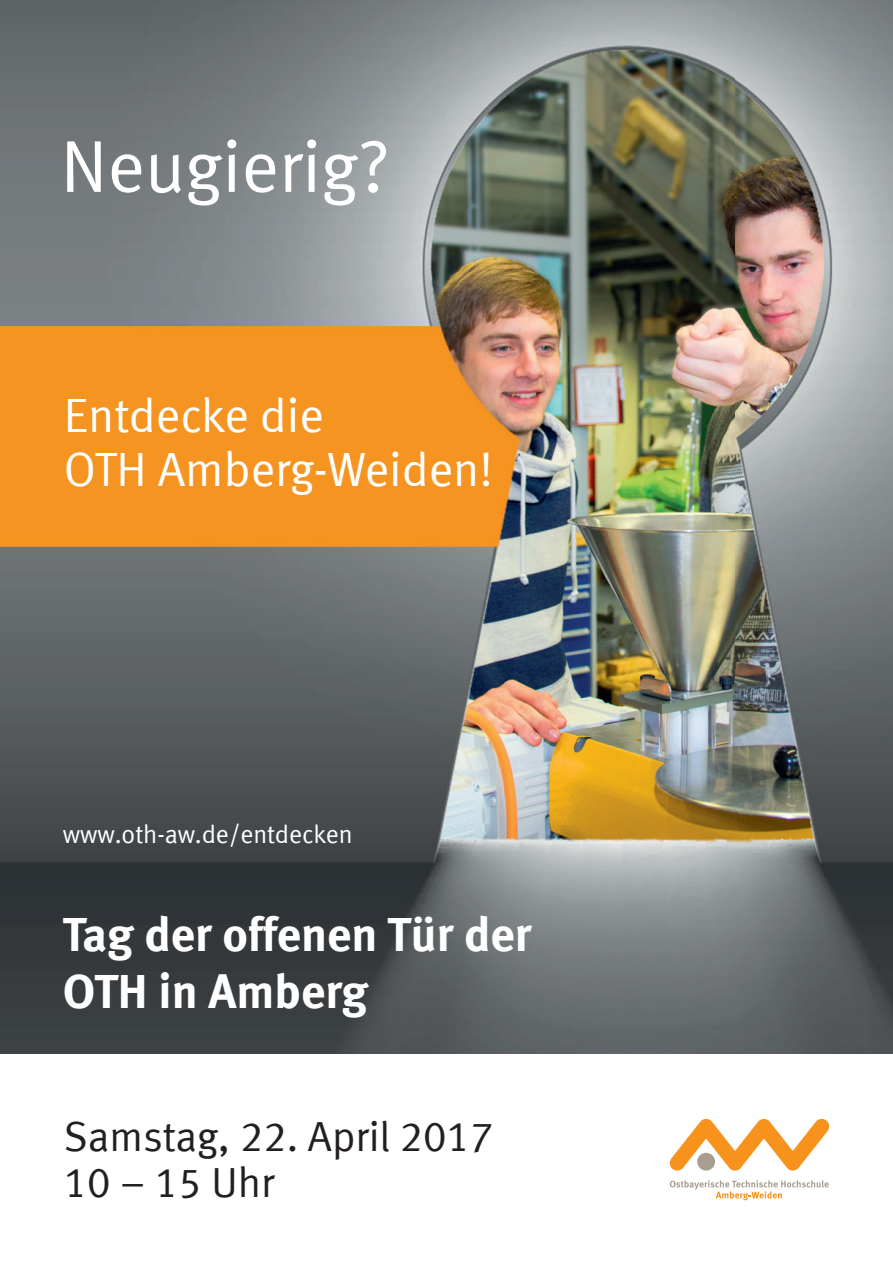
<style>
.page{position:relative;width:893px;height:1263px;background:#fff}
.page>*{position:absolute;margin:0;border:0;box-sizing:border-box;transform-origin:0 0}
.t1{font:73.5px "Meta Normal LF";color:#fff}
.t2{font:48px/57.8px "Meta Bold LF";color:#fff}
.t3{font:48px/54px "Meta Normal LF";color:#fff}
.t4{font:42px/46.5px "Meta Normal LF";color:#231f20}
.t5{font:25.5px "Meta Normal";color:#fff}
</style>
<div class="page">
<svg style="left:670px;top:1180px;width:159px;height:20px"></svg>
<svg style="left:670px;top:1119px;width:159px;height:52px"></svg>
<div style="left:697px;top:1153px;width:18px;height:17px;background:#a79d91;border-radius:50%"></div>
<img style="left:0;top:0;width:736px;height:737px">
<img style="left:736px;top:0;width:157px;height:1053px">
<img style="left:0;top:737px;width:737px;height:316px">
<h1 class="t1" style="left:61px;top:124px;width:331px">Neugierig?</h1>
<p class="t3" style="left:64px;top:388px;width:431px">Entdecke die<br>OTH Amberg-Weiden!</p>
<p class="t5" style="left:63px;top:820px;width:291px">www.oth-aw.de/entdecken</p>
<p class="t2" style="left:63px;top:904px;width:470px">Tag der offenen Tür der<br>OTH in Amberg</p>
<p class="t4" style="left:64px;top:1112px;width:431px">Samstag, 22. April 2017<br>10 – 15 Uhr</p>
</div>
